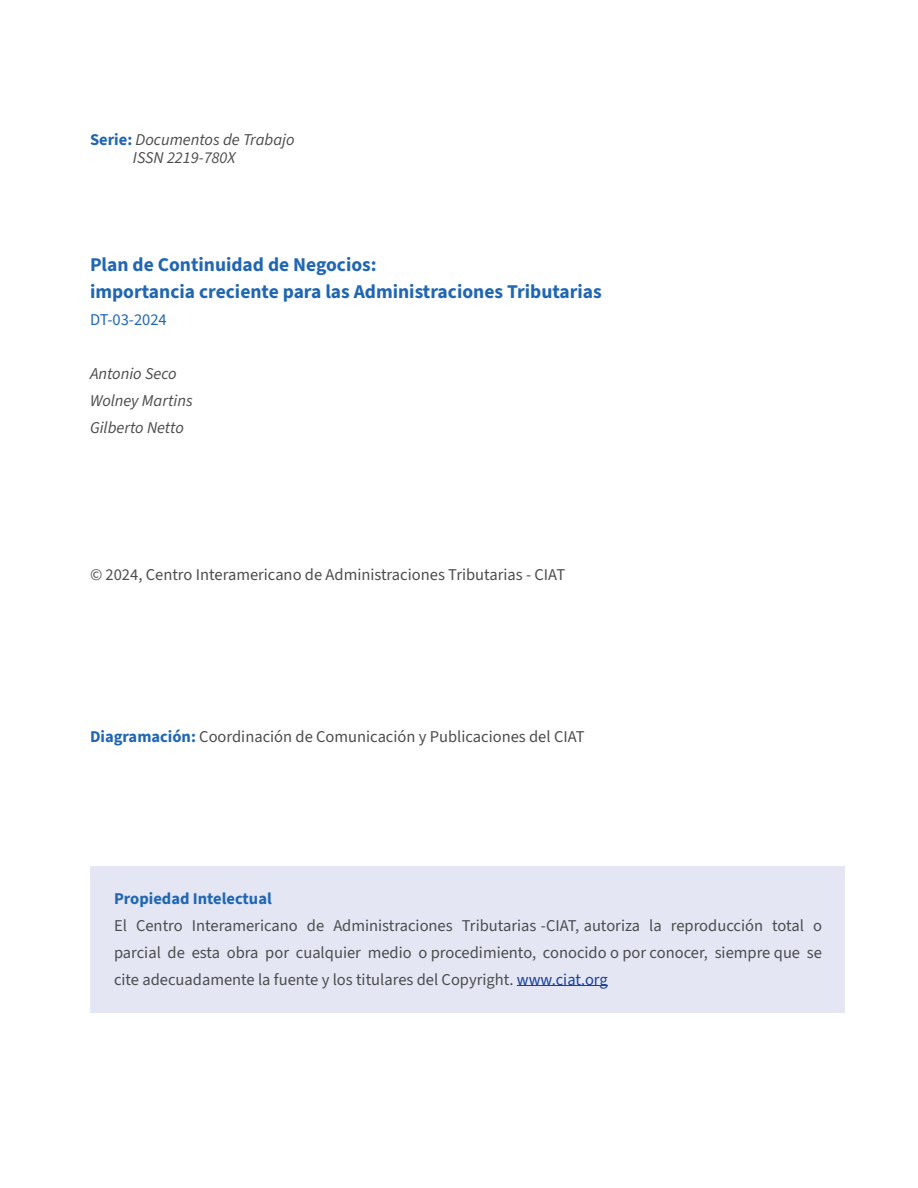
<style>
.page{position:relative;width:918px;height:1188px;background:#fff}
.page>*{position:absolute;margin:0;border:0;box-sizing:border-box;transform-origin:0 0}
.t1{font:700 19.5px "Source Sans 3";color:#2066b2}
.t2{font:16.5px/27px "Source Sans 3";color:#4b4c4d;text-align:justify}
.t3{font:italic 16.5px "Source Sans 3";color:#4b4c4d}
.t4{font:700 16.5px "Source Sans 3";color:#2066b2}
.t5{font:16.5px "Source Sans 3";color:#2066b2}
.s1{font-weight:700;font-style:normal;color:#2066b2}
.s2{font-weight:700;color:#2066b2}
.s3{color:#1b4299}
</style>
<div class="page">
<div style="left:91px;top:866px;width:754px;height:146px;background:#e4e6f4"></div>
<hr style="left:517px;top:985px;width:91px;height:1px;background:#1b4299">
<p class="t3" style="left:90px;top:129px;width:206px"><span class="s1">Serie:</span> Documentos de Trabajo</p>
<p class="t3" style="left:133px;top:147px;width:104px">ISSN 2219-780X</p>
<p class="t1" style="left:90px;top:251px;width:288px">Plan de Continuidad de Negocios:</p>
<p class="t1" style="left:90px;top:278px;width:513px">importancia creciente para las Administraciones Tributarias</p>
<p class="t5" style="left:90px;top:309px;width:78px">DT-03-2024</p>
<p class="t3" style="left:90px;top:363px;width:88px">Antonio Seco</p>
<p class="t3" style="left:90px;top:390px;width:104px">Wolney Martins</p>
<p class="t3" style="left:90px;top:417px;width:95px">Gilberto Netto</p>
<p class="t2" style="left:90px;top:561px;width:477px">© 2024, Centro Interamericano de Administraciones Tributarias - CIAT</p>
<p class="t2" style="left:90px;top:723px;width:496px"><span class="s2">Diagramación:</span> Coordinación de Comunicación y Publicaciones del CIAT</p>
<p class="t4" style="left:114px;top:887px;width:159px">Propiedad Intelectual</p>
<p class="t2" style="left:114px;top:912px;width:710px">El Centro Interamericano de Administraciones Tributarias -CIAT, autoriza la reproducción total o parcial de esta obra por cualquier medio o procedimiento, conocido o por conocer, siempre que se cite adecuadamente la fuente y los titulares del Copyright. <span class="s3">www.ciat.org</span></p>
</div>
